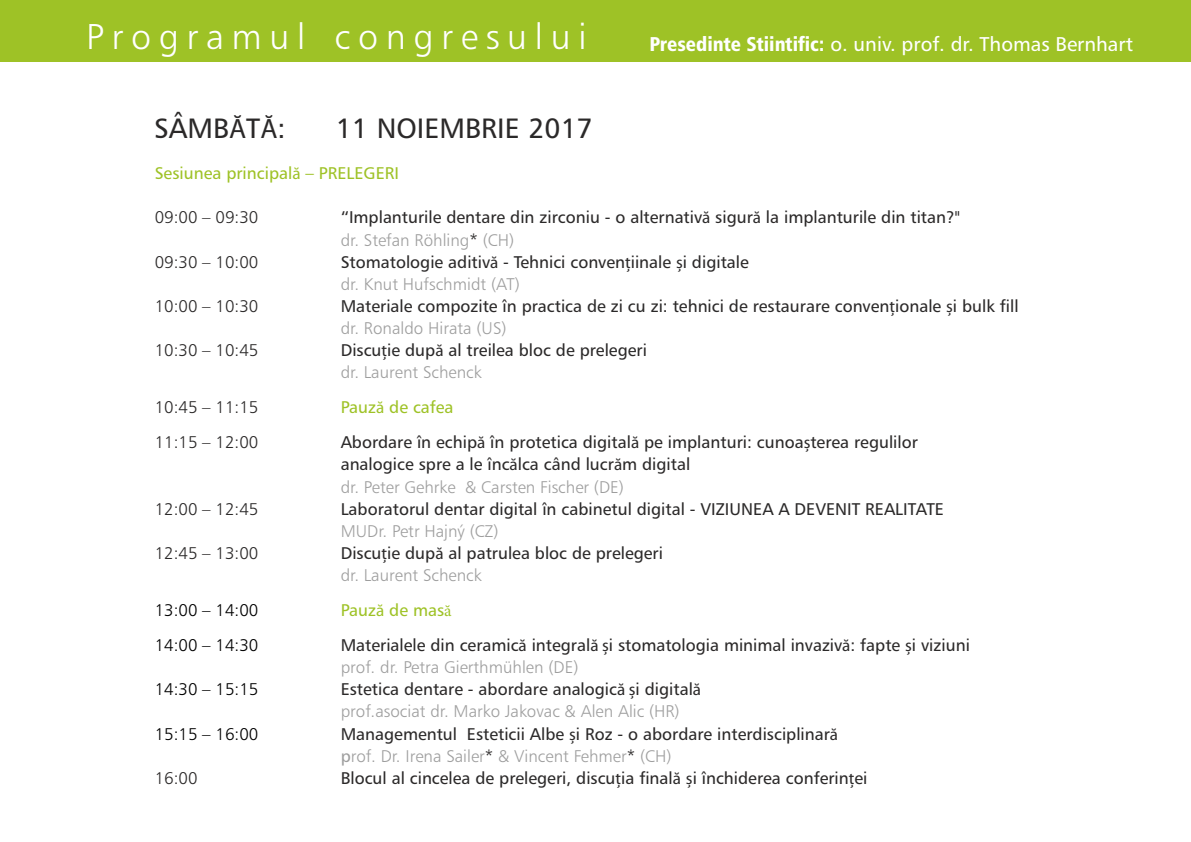
<style>
.page{position:relative;width:1191px;height:842px;background:#fff}
.page>*{position:absolute;margin:0;border:0;box-sizing:border-box;transform-origin:0 0}
.t1{font:36px "Humanist 777 BT Light B";letter-spacing:.21em;color:#fff}
.t2{font:28px "Humanist 777 BT Roman B";color:#2b2929}
.t3{font:20px "Humanist 777 BT Roman B";color:#fff}
.t4{font:17px/22px "Humanist 777 BT Roman B";color:#2b2929}
.t5{font:17px "Humanist 777 BT Light B";color:#9e9e9e}
.t6{font:17px/35.2px "Humanist 777 BT Light B";color:#2b2929}
.t7{font:17px "Humanist 777 BT Roman B";color:#9ec226}
.t8{font:17px/35.2px "Humanist 777 BT Light B";color:#000}
.s1{font-family:"Myriad Pro"}
.s2{font-family:"Humanist 777 BT Black Condensed B"}
.s3{font-family:"Minion Pro"}
.s4{font-family:"Humanist 777 BT Roman B"}
</style>
<div class="page">
<div style="left:0;top:0;width:1191px;height:62px;background:#9ec226"></div>
<h1 class="t1" style="left:86px;top:22px;width:502px">Programul congresului</h1>
<h2 class="t2" style="left:154px;top:116px;width:133px">SÂMB<span class="s1">Ă</span>T<span class="s1">Ă</span>:</h2>
<h2 class="t2" style="left:336px;top:116px;width:259px">11 NOIEMBRIE 2017</h2>
<p class="t7" style="left:155px;top:166px;width:246px">Sesiunea principal<span class="s1">ă</span> – PRELEGERI</p>
<p class="t3" style="left:649px;top:35px;width:485px"><span class="s2">Presedinte Stiintific:</span> o. univ. prof. dr. Thomas Bernhart</p>
<p class="t4" style="left:341px;top:208px;width:621px">“Implanturile dentare din zirconiu - o alternativ<span class="s1">ă</span> sigur<span class="s1">ă</span> la implanturile din titan?"</p>
<p class="t6" style="left:469px;top:223px;width:10px">*</p>
<p class="t6" style="left:155px;top:201px;width:105px">09:00 – 09:30</p>
<p class="t6" style="left:155px;top:246px;width:105px">09:30 – 10:00</p>
<p class="t4" style="left:341px;top:252px;width:410px">Stomatologie aditiv<span class="s1">ă</span> - Tehnici conven<span class="s1">ț</span>iinale <span class="s1">ș</span>i digitale</p>
<p class="t6" style="left:155px;top:290px;width:105px">10:00 – 10:30</p>
<p class="t4" style="left:341px;top:296px;width:679px">Materiale compozite în practica de zi cu zi: tehnici de restaurare conven<span class="s1">ț</span>ionale <span class="s1">ș</span>i bulk fill</p>
<p class="t6" style="left:155px;top:334px;width:105px">10:30 – 10:45</p>
<p class="t5" style="left:341px;top:233px;width:175px">dr. Stefan Röhling (CH)</p>
<p class="t5" style="left:341px;top:277px;width:181px">dr. Knut Hufschmidt (AT)</p>
<p class="t5" style="left:341px;top:321px;width:167px">dr. Ronaldo Hirata (US)</p>
<p class="t5" style="left:341px;top:365px;width:143px">dr. Laurent Schenck</p>
<p class="t4" style="left:341px;top:341px;width:308px">Discu<span class="s1">ț</span>ie dup<span class="s1">ă</span> al treilea bloc de prelegeri</p>
<p class="t6" style="left:155px;top:391px;width:105px">10:45 – 11:15<br>11:15 – 12:00</p>
<p class="t6" style="left:155px;top:493px;width:105px">12:00 – 12:45</p>
<p class="t6" style="left:155px;top:537px;width:105px">12:45 – 13:00</p>
<p class="t8" style="left:155px;top:594px;width:105px">13:00 – 14:00<br>14:00 – 14:30</p>
<p class="t8" style="left:155px;top:673px;width:105px">14:30 – 15:15</p>
<p class="t8" style="left:155px;top:717px;width:105px">15:15 – 16:00</p>
<p class="t7" style="left:341px;top:400px;width:114px">Pauz<span class="s1">ă</span> de cafea</p>
<p class="t4" style="left:341px;top:433px;width:579px">Abordare în echip<span class="s1">ă</span> în protetica digital<span class="s1">ă</span> pe implanturi: cunoa<span class="s1">ș</span>terea regulilor analogice spre a le înc<span class="s1">ă</span>lca când lucr<span class="s1">ă</span>m digital</p>
<p class="t5" style="left:341px;top:480px;width:285px">dr. Peter Gehrke &amp; Carsten Fischer (DE)</p>
<p class="t5" style="left:341px;top:524px;width:159px">MUDr. Petr Hajný (CZ)</p>
<p class="t5" style="left:341px;top:568px;width:143px">dr. Laurent Schenck</p>
<p class="t4" style="left:341px;top:499px;width:605px">Laboratorul dentar digital în cabinetul digital - VIZIUNEA A DEVENIT REALITATE</p>
<p class="t4" style="left:341px;top:543px;width:324px">Discu<span class="s1">ț</span>ie dup<span class="s1">ă</span> al patrulea bloc de prelegeri</p>
<p class="t7" style="left:341px;top:603px;width:112px">Pauz<span class="s1">ă</span> de mas<span class="s3">ă</span></p>
<p class="t4" style="left:341px;top:636px;width:631px">Materialele din ceramic<span class="s1">ă</span> integral<span class="s1">ă ș</span>i stomatologia minimal invaziv<span class="s1">ă</span>: fapte <span class="s1">ș</span>i viziuni</p>
<p class="t4" style="left:341px;top:680px;width:362px">Estetica dentare - abordare analogic<span class="s1">ă ș</span>i digital<span class="s1">ă</span></p>
<p class="t4" style="left:341px;top:724px;width:499px">Managementul Esteticii Albe <span class="s1">ș</span>i Roz - o abordare interdisciplinar<span class="s1">ă</span></p>
<p class="t6" style="left:485px;top:740px;width:10px">*</p>
<p class="t6" style="left:627px;top:740px;width:10px">*</p>
<p class="t5" style="left:341px;top:660px;width:239px">prof. dr. Petra Gierthmühlen (DE)</p>
<p class="t5" style="left:341px;top:704px;width:340px">prof.asociat dr. Marko Jakovac &amp; Alen Alic (HR)</p>
<p class="t5" style="left:341px;top:749px;width:332px"><span class="s4">p</span>rof. Dr. Irena Sailer &amp; Vincent Fehmer (CH)</p>
<p class="t6" style="left:155px;top:762px;width:44px">16:00</p>
<p class="t4" style="left:341px;top:768px;width:528px">Blocul al cincelea de prelegeri, discu<span class="s1">ț</span>ia final<span class="s1">ă ș</span>i închiderea conferin<span class="s1">ț</span>ei</p>
</div>
